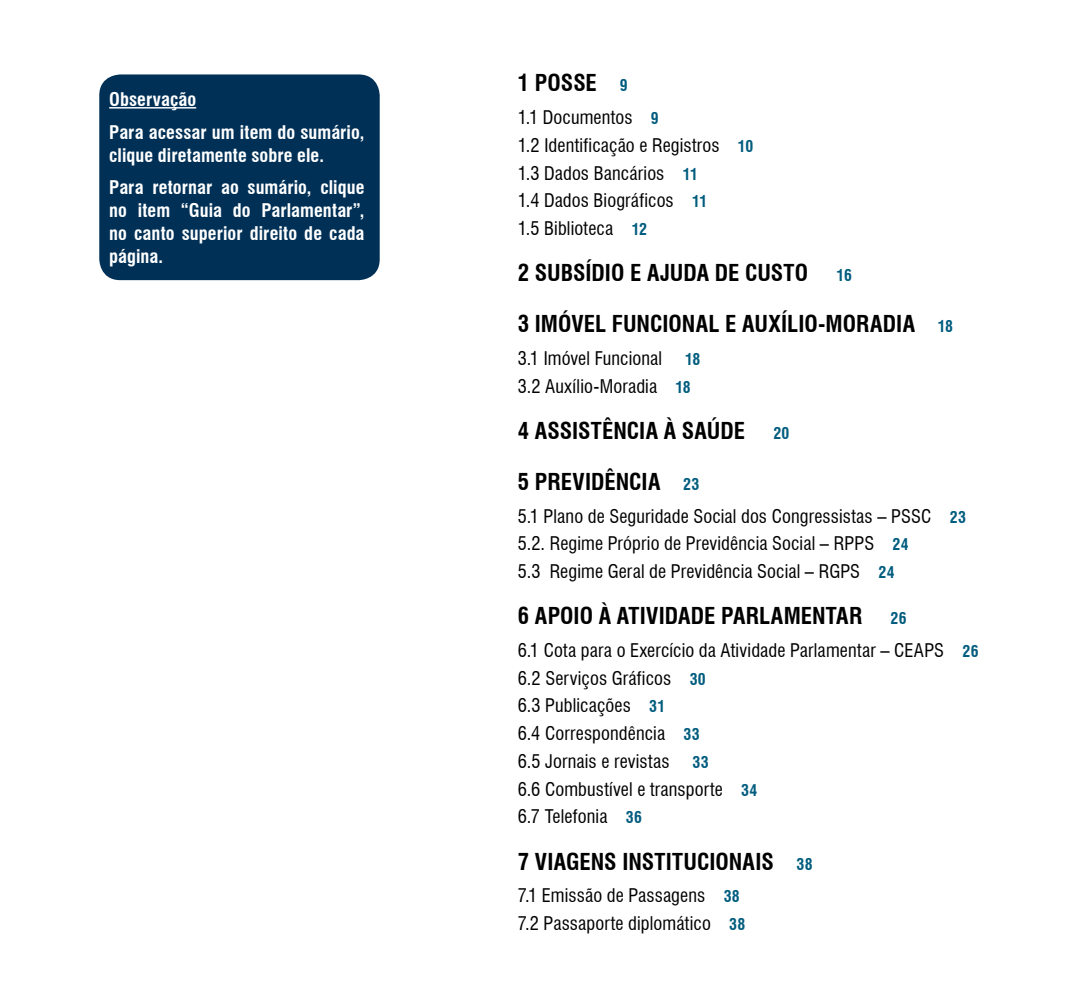
<style>
.page{position:relative;width:1092px;height:993px;background:#fff}
.page>*{position:absolute;margin:0;border:0;box-sizing:border-box;transform-origin:0 0}
.t1{font:700 condensed 22.75px "Swiss 721 BT";color:#000}
.t2{font:condensed 18.38px/27.7px "Swiss 721 BT";letter-spacing:.005em;color:#000}
.t3{font:700 condensed 18.38px/32.7px "Swiss 721 BT";letter-spacing:.005em;color:#fff}
.t4{font:700 condensed 15.75px "Swiss 721 BT";color:#005c7e}
.s1{font-size:15.75px;color:#005c7e}
.s2{font-weight:700;font-size:15.75px;color:#005c7e}
</style>
<div class="page">
<div style="left:99px;top:74px;width:280px;height:206px;background:#003056;border-radius:21px"></div>
<hr style="left:109px;top:107px;width:87px;height:1px;background:#fff">
<p class="t3" style="left:109px;top:83px;width:257px">Observação<br>Para acessar um item do sumário,</p>
<p class="t3" style="left:109px;top:138px;width:257px">clique diretamente sobre ele.<br>Para retornar ao sumário, clique</p>
<p class="t3" style="left:109px;top:199px;width:257px;line-height:22.8px;text-align:justify">no item “Guia do Parlamentar”, no canto superior direito de cada página.</p>
<p class="t1" style="left:518px;top:69px;width:111px">1 POSSE <span class="s1">9</span></p>
<p class="t2" style="left:518px;top:104px;width:237px">1.1 Documentos <span class="s2">9<br></span>1.2 Identificação e Registros <span class="s2">10<br></span>1.3 Dados Bancários <span class="s2">11<br></span>1.4 Dados Biográficos <span class="s2">11<br></span>1.5 Biblioteca <span class="s2">12</span></p>
<p class="t1" style="left:518px;top:259px;width:335px">2 SUBSÍDIO E AJUDA DE CUSTO <span class="s1">16</span></p>
<p class="t1" style="left:518px;top:310px;width:436px">3 IMÓVEL FUNCIONAL E AUXÍLIO-MORADIA <span class="s1">18</span></p>
<p class="t2" style="left:518px;top:344px;width:184px">3.1 Imóvel Funcional <span class="s2">18<br></span>3.2 Auxílio-Moradia <span class="s2">18</span></p>
<p class="t1" style="left:518px;top:417px;width:228px">4 ASSISTÊNCIA À SAÚDE</p>
<p class="t4" style="left:773px;top:423px;width:18px">20</p>
<p class="t1" style="left:518px;top:468px;width:183px">5 PREVIDÊNCIA <span class="s1">23</span></p>
<p class="t2" style="left:518px;top:502px;width:449px">5.1 Plano de Seguridade Social dos Congressistas – PSSC <span class="s2">23<br></span>5.2. Regime Próprio de Previdência Social – RPPS <span class="s2">24<br></span>5.3 Regime Geral de Previdência Social – RGPS <span class="s2">24</span></p>
<p class="t1" style="left:518px;top:602px;width:390px">6 APOIO À ATIVIDADE PARLAMENTAR <span class="s1">26</span></p>
<p class="t2" style="left:518px;top:636px;width:462px">6.1 Cota para o Exercício da Atividade Parlamentar – CEAPS <span class="s2">26<br></span>6.2 Serviços Gráficos <span class="s2">30<br></span>6.3 Publicações <span class="s2">31<br></span>6.4 Correspondência <span class="s2">33<br></span>6.5 Jornais e revistas <span class="s2">33<br></span>6.6 Combustível e transporte <span class="s2">34<br></span>6.7 Telefonia <span class="s2">36</span></p>
<p class="t1" style="left:518px;top:847px;width:296px">7 VIAGENS INSTITUCIONAIS <span class="s1">38</span></p>
<p class="t2" style="left:518px;top:881px;width:229px">7.1 Emissão de Passagens <span class="s2">38<br></span>7.2 Passaporte diplomático <span class="s2">38</span></p>
</div>
